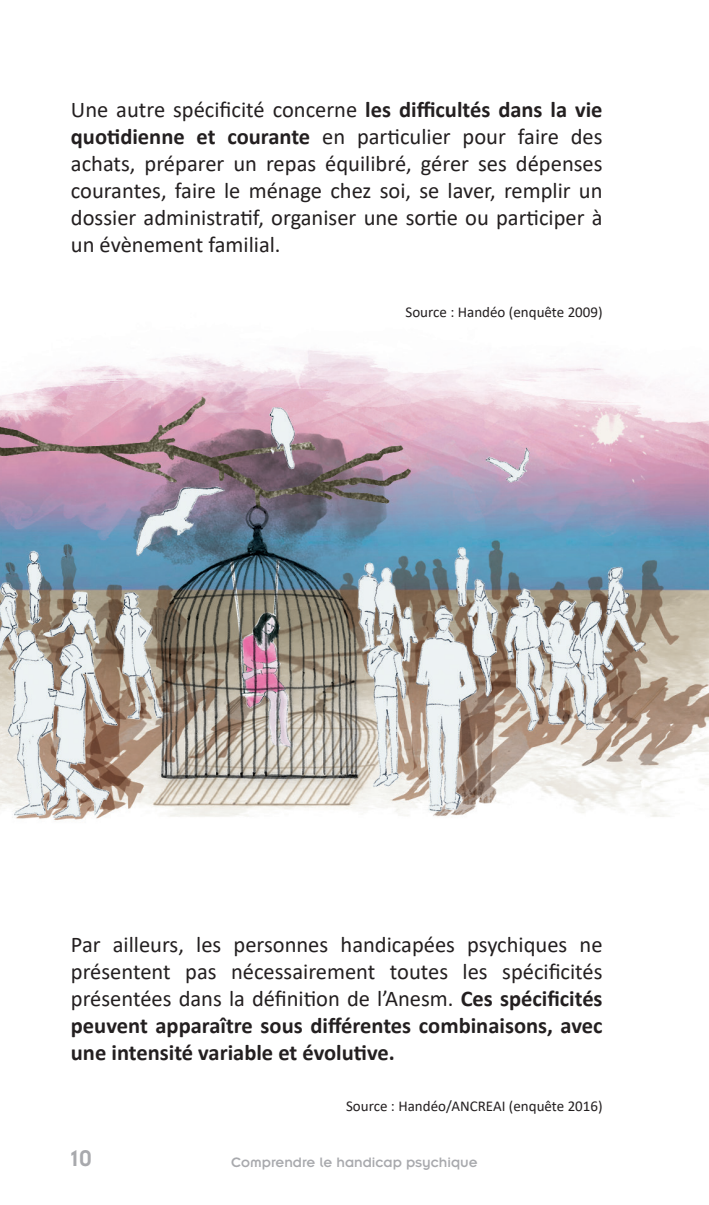
<style>
.page{position:relative;width:709px;height:1205px;background:#fff}
.page>*{position:absolute;margin:0;border:0;box-sizing:border-box;transform-origin:0 0}
.t1{font:25px "Insignia LT Std";color:#a8a9ad}
.t2{font:22.5px/27px "Calibri";color:#231f20;text-align:justify}
.Légende{font:15px "Calibri";color:#231f20}
.t3{font:15px "Insignia LT Std";color:#a8a9ad}
.s1{font-weight:700}
</style>
<div class="page">
<img style="left:0;top:348px;width:709px;height:473px">
<p class="t2" style="left:71px;top:95px;width:533px">Une autre spécificité concerne <span class="s1">les difficultés dans la vie quotidienne et courante</span> en particulier pour faire des achats, préparer un repas équilibré, gérer ses dépenses courantes, faire le ménage chez soi, se laver, remplir un dossier administratif, organiser une sortie ou participer à un évènement familial.</p>
<p class="Légende" style="left:405px;top:301px;width:199px">Source : Handéo (enquête 2009)</p>
<p class="t2" style="left:71px;top:930px;width:533px">Par ailleurs, les personnes handicapées psychiques ne présentent pas nécessairement toutes les spécificités présentées dans la définition de l’Anesm. <span class="s1">Ces spécificités peuvent apparaître sous différentes combinaisons, avec une intensité variable et évolutive.</span></p>
<p class="Légende" style="left:346px;top:1095px;width:258px">Source : Handéo/ANCREAI (enquête 2016)</p>
<p class="t1" style="left:71px;top:1145px;width:23px">10</p>
<p class="t3" style="left:231px;top:1155px;width:248px">Comprendre le handicap psychique</p>
</div>
